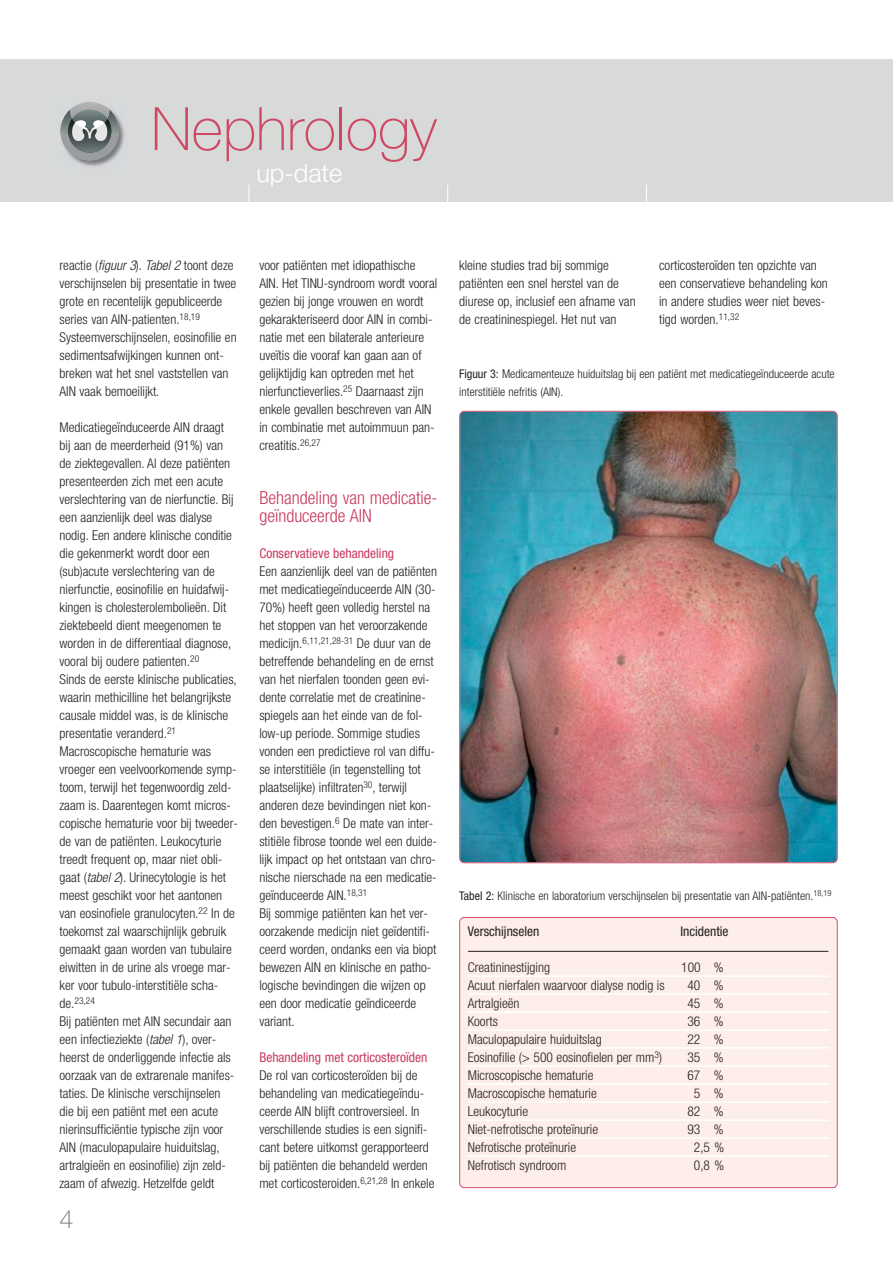
<style>
.page{position:relative;width:893px;height:1263px;background:#fff}
.page>*{position:absolute;margin:0;border:0;box-sizing:border-box;transform-origin:0 0}
.t1{font:100 60px "Helvetica Neue";color:#ce4763}
.t2{font:300 25.35px "Helvetica Neue";color:#fff}
.t3{font:100 25.35px "Helvetica Neue";color:#646f73}
.t4{font:300 condensed 18px/18px "Helvetica Neue";color:#c93b5d}
.t5{font:300 condensed 13.5px/18px "Helvetica Neue";color:#231f20}
.t6{font:condensed 13.5px "Helvetica Neue";color:#c93b5d}
.t7{font:condensed 13.5px "Helvetica Neue";color:#231f20}
.t8{font:300 condensed 12px/18px "Helvetica Neue";color:#231f20}
.t9{font:300 condensed 9.45px "Helvetica Neue";color:#231f20}
.s1{font-style:italic}
.s2{font-size:13.5px}
.s3{font-weight:400}
</style>
<div class="page">
<div style="left:0;top:60px;width:893px;height:142px;background:#d7dad9"></div>
<svg style="left:447px;top:185px;width:1px;height:17px"></svg>
<svg style="left:646px;top:185px;width:1px;height:17px"></svg>
<svg style="left:248px;top:185px;width:1px;height:17px"></svg>
<img style="left:59px;top:101px;width:68px;height:68px">
<svg style="left:61px;top:102px;width:58px;height:58px;background:#969c9d"></svg>
<img style="left:459px;top:411px;width:379px;height:452px">
<div style="left:459px;top:917px;width:379px;height:271px;background:#feeee9"></div>
<hr style="left:468px;top:975px;width:361px;height:2px;background:#fff">
<hr style="left:468px;top:993px;width:361px;height:2px;background:#fff">
<hr style="left:468px;top:1011px;width:361px;height:2px;background:#fff">
<hr style="left:468px;top:1029px;width:361px;height:2px;background:#fff">
<hr style="left:468px;top:1047px;width:361px;height:1px;background:#fff">
<hr style="left:468px;top:1065px;width:361px;height:2px;background:#fff">
<hr style="left:468px;top:1083px;width:361px;height:2px;background:#fff">
<hr style="left:468px;top:1101px;width:361px;height:2px;background:#fff">
<hr style="left:468px;top:1119px;width:361px;height:2px;background:#fff">
<hr style="left:468px;top:1137px;width:361px;height:2px;background:#fff">
<hr style="left:468px;top:1155px;width:361px;height:2px;background:#fff">
<hr style="left:468px;top:951px;width:360px;height:1px;background:#231f20">
<h1 class="t1" style="left:151px;top:107px;width:287px">Nephrology</h1>
<h2 class="t2" style="left:256px;top:163px;width:87px">up-date</h2>
<p class="t5" style="left:60px;top:257px;width:179px">reactie (<span class="s1">figuur 3</span>). <span class="s1">Tabel 2</span>toont deze verschijnselen bij presentatie in twee grote en recentelijk gepubliceerde series van AIN-patienten.<sup>18,19<br></sup>Systeemverschijnselen, eosinofilie en sedimentsafwijkingen kunnen ont&shy;breken wat het snel vaststellen van AIN vaak bemoeilijkt.</p>
<p class="t5" style="left:60px;top:419px;width:180px">Medicatiegeïnduceerde AIN draagt bij aan de meerderheid (91%) van de ziektegevallen. Al deze patiënten presenteerden zich met een acute verslechtering van de nierfunctie. Bij een aanzienlijk deel was dialyse nodig. Een andere klinische conditie die gekenmerkt wordt door een (sub)acute verslechtering van de nierfunctie, eosinofilie en huidafwij&shy;kingen is cholesterolembolieën. Dit ziektebeeld dient meegenomen te worden in de differentiaal diagnose, vooral bij oudere patienten.<sup>20<br></sup>Sinds de eerste klinische publicaties, waarin methicilline het belangrijkste causale middel was, is de klinische presentatie veranderd.<sup>21<br></sup>Macroscopische hematurie was vroeger een veelvoorkomende symp&shy;toom, terwijl het tegenwoordig zeld&shy;zaam is. Daarentegen komt micros&shy;copische hematurie voor bij tweeder&shy;de van de patiënten. Leukocyturie treedt frequent op, maar niet obli&shy;gaat (<span class="s1">tabel 2</span>). Urinecytologie is het meest geschikt voor het aantonen van eosinofiele granulocyten.<sup>22</sup> In de toekomst zal waarschijnlijk gebruik gemaakt gaan worden van tubulaire eiwitten in de urine als vroege mar&shy;ker voor tubulo-interstitiële scha-</p>
<p class="t9" style="left:60px;top:997px;width:37px"><span class="s2">de.</span>23,24</p>
<p class="t5" style="left:60px;top:1013px;width:176px">Bij patiënten met AIN secundair aan een infectieziekte (<span class="s1">tabel 1</span>), over&shy;heerst de onderliggende infectie als oorzaak van de extrarenale manifes&shy;taties. De klinische verschijnselen die bij een patiënt met een acute nierinsufficiëntie typische zijn voor AIN (maculopapulaire huiduitslag, artralgieën en eosinofilie) zijn zeld&shy;zaam of afwezig. Hetzelfde geldt</p>
<h2 class="t3" style="left:60px;top:1209px;width:16px">4</h2>
<p class="t5" style="left:259px;top:257px;width:179px">voor patiënten met idiopathische AIN. Het TINU-syndroom wordt vooral gezien bij jonge vrouwen en wordt gekarakteriseerd door AIN in combi&shy;natie met een bilaterale anterieure uveïtis die vooraf kan gaan aan of gelijktijdig kan optreden met het nierfunctieverlies.<sup>25</sup> Daarnaast zijn enkele gevallen beschreven van AIN in combinatie met autoimmuun pan&shy;creatitis.<sup>26,27</sup></p>
<h3 class="t4" style="left:259px;top:490px;width:180px">Behandeling van medicatie&shy;geïnduceerde AIN</h3>
<p class="t6" style="left:259px;top:548px;width:136px">Conservatieve behandeling</p>
<p class="t5" style="left:259px;top:563px;width:179px">Een aanzienlijk deel van de patiënten met medicatiegeïnduceerde AIN (30- 70%) heeft geen volledig herstel na het stoppen van het veroorzakende medicijn.<sup>6,11,21,28-31</sup> De duur van de betreffende behandeling en de ernst van het nierfalen toonden geen evi&shy;dente correlatie met de creatinine&shy;spiegels aan het einde van de fol&shy;low-up periode. Sommige studies vonden een predictieve rol van diffu&shy;se interstitiële (in tegenstelling tot plaatselijke) infiltraten<sup>30</sup>, terwijl anderen deze bevindingen niet kon&shy;den bevestigen.<sup>6</sup> De mate van inter&shy;stitiële fibrose toonde wel een duide&shy;lijk impact op het ontstaan van chro&shy;nische nierschade na een medicatie&shy;geïnduceerde AIN.<sup>18,31<br></sup>Bij sommige patiënten kan het ver&shy;oorzakende medicijn niet geïdentifi&shy;ceerd worden, ondanks een via biopt bewezen AIN en klinische en patho&shy;logische bevindingen die wijzen op een door medicatie geïndiceerde variant.</p>
<p class="t6" style="left:259px;top:1052px;width:170px">Behandeling met corticosteroïden</p>
<p class="t5" style="left:259px;top:1067px;width:177px">De rol van corticosteroïden bij de behandeling van medicatiegeïndu&shy;ceerde AIN blijft controversieel. In verschillende studies is een signifi&shy;cant betere uitkomst gerapporteerd bij patiënten die behandeld werden met corticosteroiden.<sup>6,21,28</sup> In enkele</p>
<p class="t5" style="left:459px;top:257px;width:178px">kleine studies trad bij sommige patiënten een snel herstel van de diurese op, inclusief een afname van de creatininespiegel. Het nut van</p>
<p class="t5" style="left:659px;top:257px;width:170px">corticosteroïden ten opzichte van een conservatieve behandeling kon in andere studies weer niet beves&shy;tigd worden.<sup>11,32</sup></p>
<p class="t8" style="left:459px;top:366px;width:377px"><span class="s3">Figuur 3:</span> Medicamenteuze huiduitslag bij een patiënt met medicatiegeïnduceerde acute interstitiële nefritis (AIN).</p>
<p class="t8" style="left:459px;top:888px;width:374px"><span class="s3">Tabel 2:</span> Klinische en laboratorium verschijnselen bij presentatie van AIN-patiënten.<sup>18,19</sup></p>
<p class="t7" style="left:468px;top:926px;width:73px">Verschijnselen</p>
<p class="t7" style="left:680px;top:926px;width:50px">Incidentie</p>
<p class="t5" style="left:468px;top:959px;width:198px">Creatininestijging<br>Acuut nierfalen waarvoor dialyse nodig is<br>Artralgieën<br>Koorts<br>Maculopapulaire huiduitslag<br>Eosinofilie (&gt; 500 eosinofielen per mm<sup>3</sup>)<br>Microscopische hematurie<br>Macroscopische hematurie<br>Leukocyturie<br>Niet-nefrotische proteïnurie<br>Nefrotische proteïnurie<br>Nefrotisch syndroom</p>
<p class="t5" style="left:681px;top:959px;width:44px;text-align:right">100 %<br>40 %<br>45 %<br>36 %<br>22 %<br>35 %<br>67 %<br>5 %<br>82 %<br>93 %<br>2,5 %<br>0,8 %</p>
</div>
